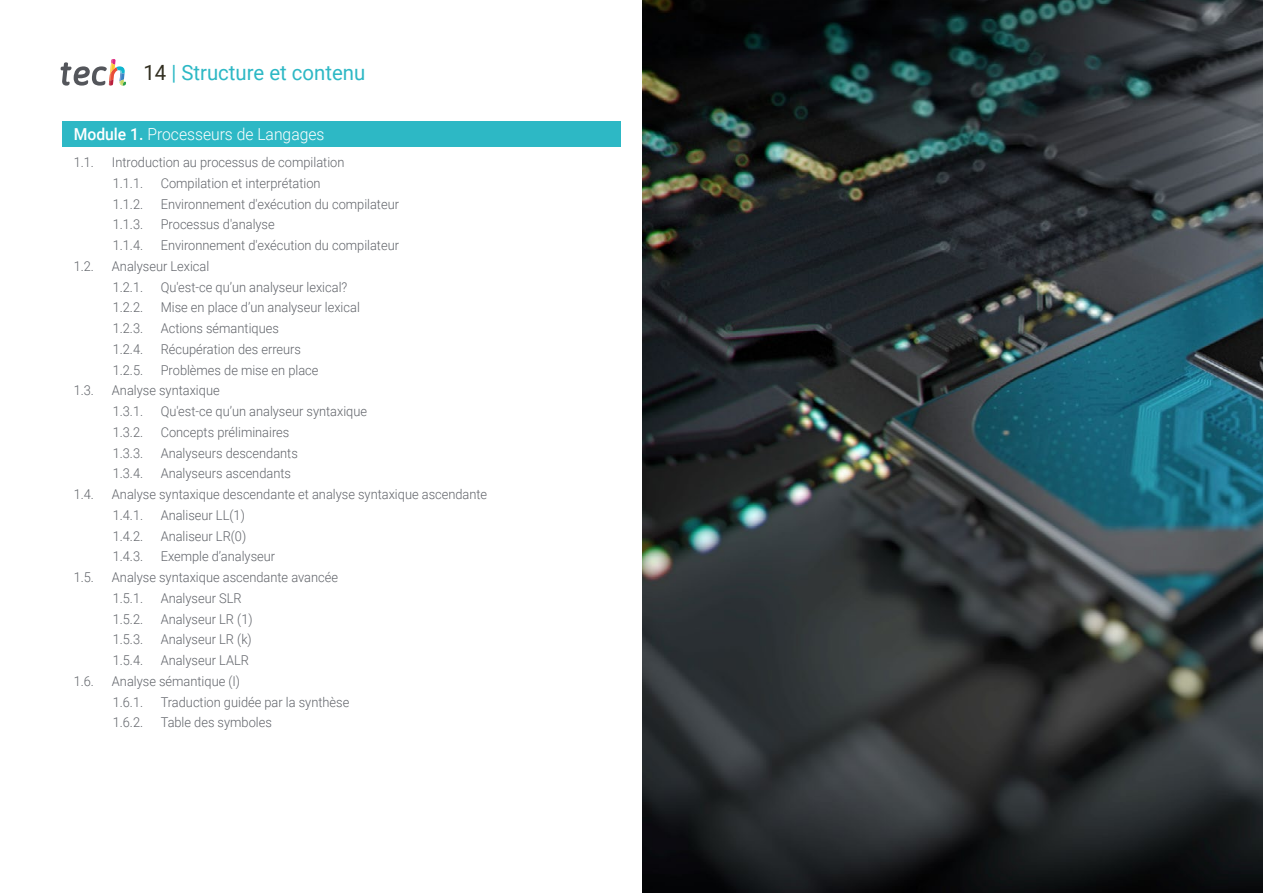
<style>
.page{position:relative;width:1263px;height:893px;background:#fff}
.page>*{position:absolute;margin:0;border:0;box-sizing:border-box;transform-origin:0 0}
.t1{font:21px "Roboto";color:#2db8c5}
.t2{font:300 16.5px "Roboto";color:#fff;scale:.95 1}
.t3{font:300 13.5px/20.7px "Roboto";color:#61646a;scale:.95 1}
.s1{color:#312e20}
.s2{font-weight:500}
</style>
<div class="page">
<div style="left:63px;top:121px;width:558px;height:25px;background:#2db8c5"></div>
<svg style="left:61px;top:59px;width:65px;height:27px"></svg>
<img style="left:642px;top:0;width:621px;height:893px">
<h1 class="t1" style="left:144px;top:57px;width:223px"><span class="s1">14</span> | Structure et contenu</h1>
<p class="t2" style="left:74px;top:123px;width:265px"><span class="s2">Module 1.</span> Processeurs de Langages</p>
<p class="t3" style="left:74px;top:151px;width:23px">1.1.</p>
<p class="t3" style="left:112px;top:151px;width:246px">Introduction au processus de compilation<br>1.1.1.</p>
<p class="t3" style="left:161px;top:172px;width:170px">Compilation et interprétation</p>
<p class="t3" style="left:113px;top:193px;width:34px">1.1.2.</p>
<p class="t3" style="left:161px;top:193px;width:252px">Environnement d'exécution du compilateur</p>
<p class="t3" style="left:113px;top:214px;width:34px">1.1.3.</p>
<p class="t3" style="left:161px;top:214px;width:122px">Processus d'analyse</p>
<p class="t3" style="left:113px;top:234px;width:34px">1.1.4.</p>
<p class="t3" style="left:161px;top:234px;width:252px">Environnement d'exécution du compilateur</p>
<p class="t3" style="left:74px;top:255px;width:23px">1.2.</p>
<p class="t3" style="left:112px;top:255px;width:104px">Analyseur Lexical<br>1.2.1.</p>
<p class="t3" style="left:161px;top:276px;width:198px">Qu'est-ce qu’un analyseur lexical?</p>
<p class="t3" style="left:113px;top:297px;width:34px">1.2.2.</p>
<p class="t3" style="left:161px;top:297px;width:211px">Mise en place d’un analyseur lexical</p>
<p class="t3" style="left:113px;top:317px;width:34px">1.2.3.</p>
<p class="t3" style="left:161px;top:317px;width:126px">Actions sémantiques</p>
<p class="t3" style="left:113px;top:338px;width:34px">1.2.4.</p>
<p class="t3" style="left:161px;top:338px;width:149px">Récupération des erreurs</p>
<p class="t3" style="left:113px;top:359px;width:34px">1.2.5.</p>
<p class="t3" style="left:161px;top:359px;width:168px">Problèmes de mise en place</p>
<p class="t3" style="left:74px;top:380px;width:23px">1.3.</p>
<p class="t3" style="left:112px;top:380px;width:115px">Analyse syntaxique<br>1.3.1.</p>
<p class="t3" style="left:161px;top:400px;width:219px">Qu'est-ce qu’un analyseur syntaxique</p>
<p class="t3" style="left:113px;top:421px;width:34px">1.3.2.</p>
<p class="t3" style="left:161px;top:421px;width:137px">Concepts préliminaires</p>
<p class="t3" style="left:113px;top:442px;width:34px">1.3.3.</p>
<p class="t3" style="left:161px;top:442px;width:146px">Analyseurs descendants</p>
<p class="t3" style="left:113px;top:463px;width:34px">1.3.4.</p>
<p class="t3" style="left:161px;top:463px;width:139px">Analyseurs ascendants</p>
<p class="t3" style="left:74px;top:483px;width:23px">1.4.</p>
<p class="t3" style="left:112px;top:483px;width:396px">Analyse syntaxique descendante et analyse syntaxique ascendante<br>1.4.1.</p>
<p class="t3" style="left:161px;top:504px;width:90px">Analiseur LL(1)</p>
<p class="t3" style="left:113px;top:525px;width:34px">1.4.2.</p>
<p class="t3" style="left:161px;top:525px;width:92px">Analiseur LR(0)</p>
<p class="t3" style="left:113px;top:546px;width:34px">1.4.3.</p>
<p class="t3" style="left:161px;top:546px;width:122px">Exemple d’analyseur</p>
<p class="t3" style="left:74px;top:566px;width:23px">1.5.</p>
<p class="t3" style="left:112px;top:566px;width:239px">Analyse syntaxique ascendante avancée<br>1.5.1.</p>
<p class="t3" style="left:161px;top:587px;width:87px">Analyseur SLR</p>
<p class="t3" style="left:113px;top:608px;width:34px">1.5.2.</p>
<p class="t3" style="left:161px;top:608px;width:98px">Analyseur LR (1)</p>
<p class="t3" style="left:113px;top:629px;width:34px">1.5.3.</p>
<p class="t3" style="left:161px;top:629px;width:97px">Analyseur LR (k)</p>
<p class="t3" style="left:113px;top:649px;width:34px">1.5.4.</p>
<p class="t3" style="left:161px;top:649px;width:94px">Analyseur LALR</p>
<p class="t3" style="left:74px;top:670px;width:23px">1.6.</p>
<p class="t3" style="left:112px;top:670px;width:136px">Analyse sémantique (I)<br>1.6.1.</p>
<p class="t3" style="left:161px;top:691px;width:200px">Traduction guidée par la synthèse</p>
<p class="t3" style="left:113px;top:712px;width:34px">1.6.2.</p>
<p class="t3" style="left:161px;top:712px;width:118px">Table des symboles</p>
</div>
